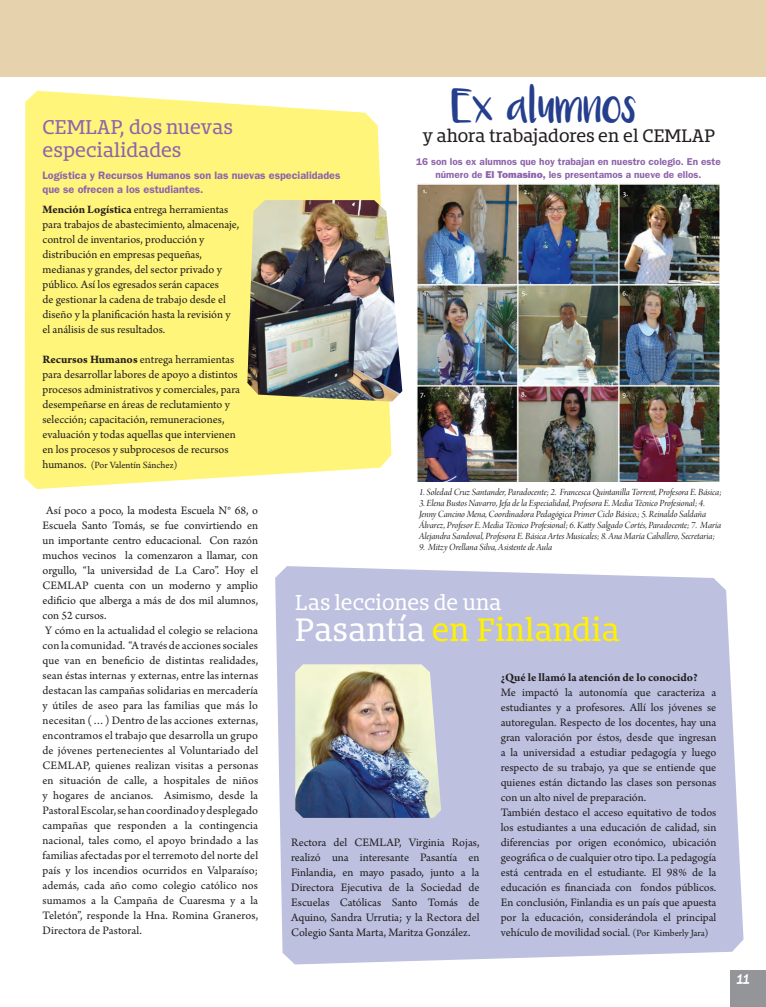
<style>
.page{position:relative;width:766px;height:1007px;background:#fff}
.page>*{position:absolute;margin:0;border:0;box-sizing:border-box;transform-origin:0 0}
.t1{font:30px "Bommer Slab";color:#fff101}
.t2{font:26.1px "Luna";color:#253f8e}
.t3{font:20px "Bommer Slab";color:#fff}
.t4{font:18.5px "Bommer Slab";color:#8e64ab}
.t5{font:16.8px "Bommer Slab";letter-spacing:-.005em;color:#231f20}
.t6{font:12px/15px "Arno Pro";color:#231f20;text-align:justify}
.t7{font:700 12px "Arno Pro";letter-spacing:-.005em;color:#231f20}
.t8{font:600 10.8px/13.9px "Franklin Gothic";color:#8e64ab}
.t9{font:10px/11px "Arno Pro Italic Display";letter-spacing:-.005em;color:#231f20}
.t10{font:600 10px/13.9px "Franklin Gothic";color:#8e64ab;text-align:center}
.t11{font:10px "Arno Pro";color:#231f20}
.s1{font-weight:700}
.s2{font-family:"Arno Pro Bold Sm Text"}
.s3{font-size:12px}
.s4{font-weight:800}
.s5{color:#fff}
.s6{font-size:10px}
</style>
<div class="page">
<div style="left:730px;top:969px;width:35px;height:37px;background:#939598"></div>
<div style="left:275px;top:566px;width:468px;height:398px;background:#bdc0df"></div>
<svg style="left:25px;top:91px;width:366px;height:398px;background:#fff584"></svg>
<div style="left:0;top:0;width:765px;height:77px;background:#e6d2ad"></div>
<img style="left:295px;top:664px;width:146px;height:153px">
<img style="left:247px;top:200px;width:155px;height:201px">
<img style="left:416px;top:183px;width:303px;height:298px">
<p class="t4" style="left:43px;top:113px;width:192px">CEMLAP, dos nuevas</p>
<p class="t4" style="left:43px;top:136px;width:140px">especialidades</p>
<p class="t8" style="left:43px;top:169px;width:299px">Logística y Recursos Humanos son las nuevas especialidades que se ofrecen a los estudiantes.</p>
<p class="t6" style="left:43px;top:202px;width:198px;text-align:left"><span class="s1">Mención Logística</span> entrega herramientas para trabajos de abastecimiento, almacenaje, control de inventarios, producción y distribución en empresas pequeñas, medianas y grandes, del sector privado y público. Así los egresados serán capaces<br>de gestionar la cadena de trabajo desde el diseño y la planificación hasta la revisión y el análisis de sus resultados.</p>
<p class="t6" style="left:43px;top:352px;width:199px;text-align:left"><span class="s2">Recursos Humanos</span> entrega herramientas para desarrollar labores de apoyo a distintos procesos administrativos y comerciales, para desempeñarse en áreas de reclutamiento y selección; capacitación, remuneraciones, evaluación y todas aquellas que intervienen en los procesos y subprocesos de recursos</p>
<p class="t11" style="left:43px;top:459px;width:136px"><span class="s3">humanos.</span> (Por Valentín Sánchez)</p>
<p class="t2" style="left:451px;top:98px;width:187px">Ex alumnos</p>
<p class="t5" style="left:422px;top:123px;width:294px">y ahora trabajadores en el CEMLAP</p>
<p class="t10" style="left:416px;top:154px;width:306px">16 son los ex alumnos que hoy trabajan en nuestro colegio. En este número de <span class="s4">El Tomasino,</span> les presentamos a nueve de ellos.</p>
<p class="t6" style="left:43px;top:503px;width:217px;text-indent:4px">Así poco a poco, la modesta Escuela N° 68, o Escuela Santo Tomás, se fue convirtiendo en un importante centro educacional. Con razón muchos vecinos la comenzaron a llamar, con orgullo, “la universidad de La Caro”. Hoy el CEMLAP cuenta con un moderno y amplio edificio que alberga a más de dos mil alumnos, con 52 cursos.</p>
<p class="t6" style="left:43px;top:623px;width:217px">Y cómo en la actualidad el colegio se relaciona con la comunidad. “A través de acciones sociales que van en beneficio de distintas realidades, sean éstas internas y externas, entre las internas destacan las campañas solidarias en mercadería y útiles de aseo para las familias que más lo necesitan (…) Dentro de las acciones externas, encontramos el trabajo que desarrolla un grupo de jóvenes pertenecientes al Voluntariado del CEMLAP, quienes realizan visitas a personas en situación de calle, a hospitales de niños y hogares de ancianos. Asimismo, desde la Pastoral Escolar, se han coordinado y desplegado campañas que responden a la contingencia nacional, tales como, el apoyo brindado a las familias afectadas por el terremoto del norte del país y los incendios ocurridos en Valparaíso; además, cada año como colegio católico nos sumamos a la Campaña de Cuaresma y a la Teletón”, responde la Hna. Romina Graneros, Directora de Pastoral.</p>
<p class="t9" style="left:419px;top:487px;width:304px">1. Soledad Cruz Santander, Paradocente; 2. Francesca Quintanilla Torrent, Profesora E. Básica;</p>
<p class="t9" style="left:419px;top:498px;width:304px">3. Elena Bustos Navarro, Jefa de la Especialidad, Profesora E. Media Técnico Profesional; 4.<br>Jenny Cancino Mena, Coordinadora Pedagógica Primer Ciclo Básico.; 5. Reinaldo Saldaña Álvarez, Profesor E. Media Técnico Profesional; 6. Katty Salgado Cortés, Paradocente; 7. María Alejandra Sandoval, Profesora E. Básica Artes Musicales; 8. Ana María Caballero, Secretaria;</p>
<p class="t9" style="left:419px;top:542px;width:135px">9. Mitzy Orellana Silva, Asistente de Aula</p>
<p class="t3" style="left:295px;top:588px;width:207px">Las lecciones de una</p>
<p class="t1" style="left:295px;top:607px;width:326px"><span class="s5">Pasantía</span> en Finlandia</p>
<p class="t7" style="left:500px;top:670px;width:198px">¿Qué le llamó la atención de lo conocido?</p>
<p class="t6" style="left:500px;top:685px;width:217px">Me impactó la autonomía que caracteriza a estudiantes y a profesores. Allí los jóvenes se autoregulan. Respecto de los docentes, hay una gran valoración por éstos, desde que ingresan a la universidad a estudiar pedagogía y luego respecto de su trabajo, ya que se entiende que quienes están dictando las clases son personas con un alto nivel de preparación.</p>
<p class="t6" style="left:500px;top:805px;width:217px">También destaco el acceso equitativo de todos los estudiantes a una educación de calidad, sin diferencias por origen económico, ubicación geográfica o de cualquier otro tipo. La pedagogía está centrada en el estudiante. El 98% de la educación es financiada con fondos públicos.<br>En conclusión, Finlandia es un país que apuesta por la educación, considerándola el principal vehículo de movilidad social. <span class="s6">(Por Kimberly Jara)</span></p>
<p class="t6" style="left:291px;top:835px;width:190px">Rectora del CEMLAP, Virginia Rojas, realizó una interesante Pasantía en Finlandia, en mayo pasado, junto a la Directora Ejecutiva de la Sociedad de Escuelas Católicas Santo Tomás de Aquino, Sandra Urrutia; y la Rectora del Colegio Santa Marta, Maritza González.</p>
</div>
